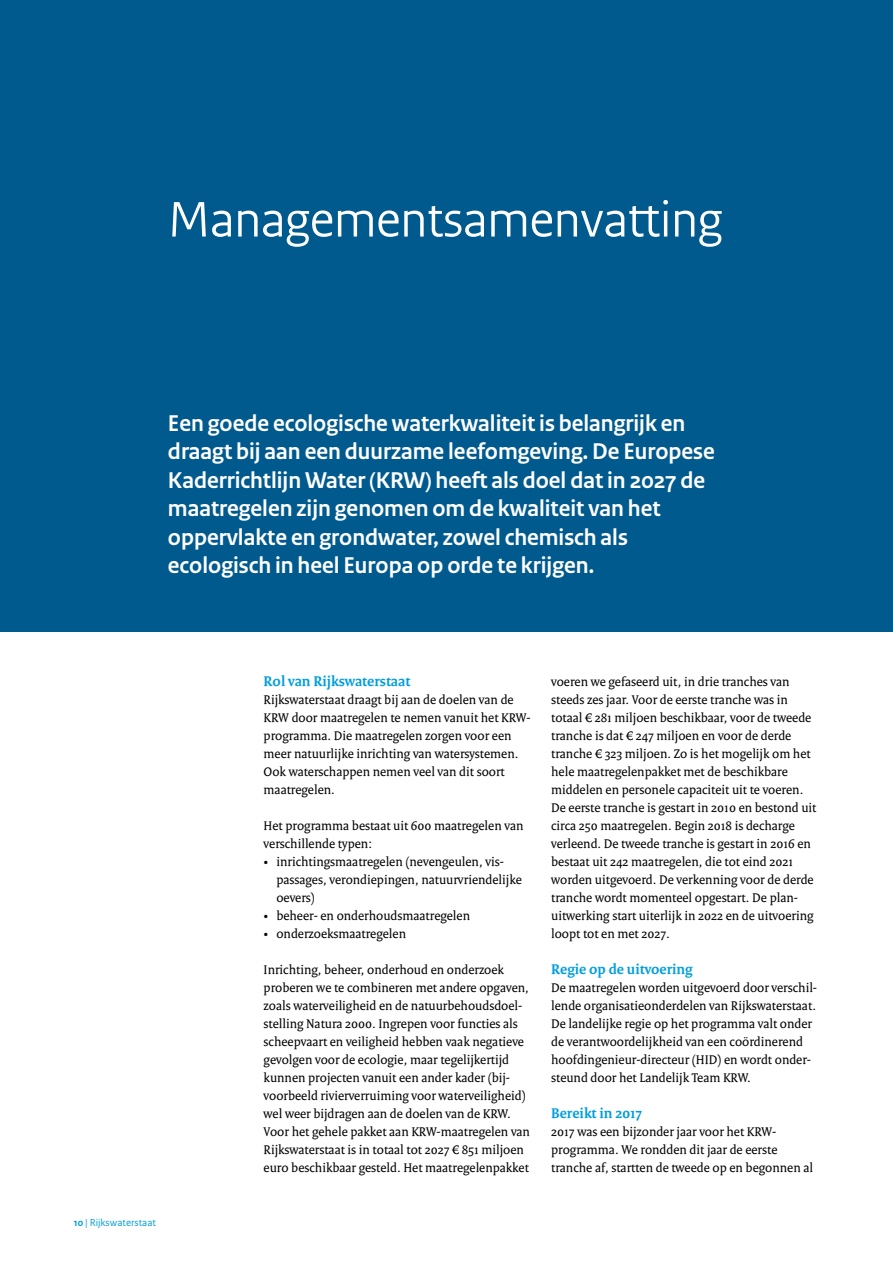
<style>
.page{position:relative;width:893px;height:1263px;background:#fff}
.page>*{position:absolute;margin:0;border:0;box-sizing:border-box;transform-origin:0 0}
.t1{font:52.5px "Rijksoverheid Sans Heading";color:#fff}
.t2{font:700 24px/28.5px "Rijksoverheid Sans Heading";color:#fff}
.t3{font:700 15px "Rijksoverheid Serif";color:#009ede}
.t4{font:13.5px/18px "Rijksoverheid Serif";color:#000}
.t5{font:10.5px "Rijksoverheid Sans Text";color:#009ede}
.s1{font-weight:700}
</style>
<div class="page">
<div style="left:0;top:0;width:892px;height:631px;background:#005a8e"></div>
<p class="t1" style="left:168px;top:189px;width:556px">Managementsamenvatting</p>
<p class="t2" style="left:168px;top:409px;width:548px">Een goede ecologische waterkwaliteit is belangrijk en draagt bij aan een duurzame leefomgeving. De Europese Kaderrichtlijn Water (KRW) heeft als doel dat in 2027 de maatregelen zijn genomen om de kwaliteit van het oppervlakte en grondwater, zowel chemisch als ecologisch in heel Europa op orde te krijgen.</p>
<p class="t5" style="left:74px;top:1216px;width:84px"><span class="s1">10</span> | Rijkswaterstaat</p>
<p class="t3" style="left:264px;top:672px;width:148px">Rol van Rijkswaterstaat</p>
<p class="t4" style="left:264px;top:690px;width:268px">Rijkswaterstaat draagt bij aan de doelen van de KRW door maatregelen te nemen vanuit het KRW&shy;programma. Die maatregelen zorgen voor een meer natuurlijke inrichting van watersystemen.<br>Ook waterschappen nemen veel van dit soort maatregelen.</p>
<p class="t4" style="left:264px;top:816px;width:261px">Het programma bestaat uit 600 maatregelen van verschillende typen:</p>
<p class="t4" style="left:276px;top:852px;width:247px;text-indent:-13px">• inrichtingsmaatregelen (nevengeulen, vis passages, verondiepingen, natuurvriendelijke oevers)</p>
<p class="t4" style="left:264px;top:906px;width:208px">• beheer- en onderhoudsmaatregelen</p>
<p class="t4" style="left:264px;top:924px;width:144px">• onderzoeksmaatregelen</p>
<p class="t4" style="left:264px;top:960px;width:268px">Inrichting, beheer, onderhoud en onderzoek proberen we te combineren met andere opgaven, zoals waterveiligheid en de natuurbehoudsdoel&shy;stelling Natura 2000. Ingrepen voor functies als scheepvaart en veiligheid hebben vaak negatieve gevolgen voor de ecologie, maar tegelijkertijd kunnen projecten vanuit een ander kader (bij&shy;voorbeeld rivierverruiming voor waterveiligheid) wel weer bijdragen aan de doelen van de KRW.<br>Voor het gehele pakket aan KRW-maatregelen van Rijkswaterstaat is in totaal tot 2027 € 851 miljoen euro beschikbaar gesteld. Het maatregelenpakket</p>
<p class="t4" style="left:551px;top:672px;width:267px">voeren we gefaseerd uit, in drie tranches van steeds zes jaar. Voor de eerste tranche was in totaal € 281 miljoen beschikbaar, voor de tweede tranche is dat € 247 miljoen en voor de derde tranche € 323 miljoen. Zo is het mogelijk om het hele maatregelenpakket met de beschikbare middelen en personele capaciteit uit te voeren.<br>De eerste tranche is gestart in 2010 en bestond uit circa 250 maatregelen. Begin 2018 is decharge verleend. De tweede tranche is gestart in 2016 en bestaat uit 242 maatregelen, die tot eind 2021 worden uitgevoerd. De verkenning voor de derde tranche wordt momenteel opgestart. De plan uitwerking start uiterlijk in 2022 en de uitvoering loopt tot en met 2027.</p>
<p class="t3" style="left:551px;top:960px;width:143px">Regie op de uitvoering</p>
<p class="t4" style="left:551px;top:978px;width:267px">De maatregelen worden uitgevoerd door verschil&shy;lende organisatieonderdelen van Rijkswaterstaat.<br>De landelijke regie op het programma valt onder de verantwoordelijkheid van een coördinerend hoofdingenieur-directeur (HID) en wordt onder&shy;steund door het Landelijk Team KRW.</p>
<p class="t3" style="left:551px;top:1104px;width:93px">Bereikt in 2017</p>
<p class="t4" style="left:551px;top:1122px;width:263px">2017 was een bijzonder jaar voor het KRW&shy;programma. We rondden dit jaar de eerste tranche af, startten de tweede op en begonnen al</p>
</div>
